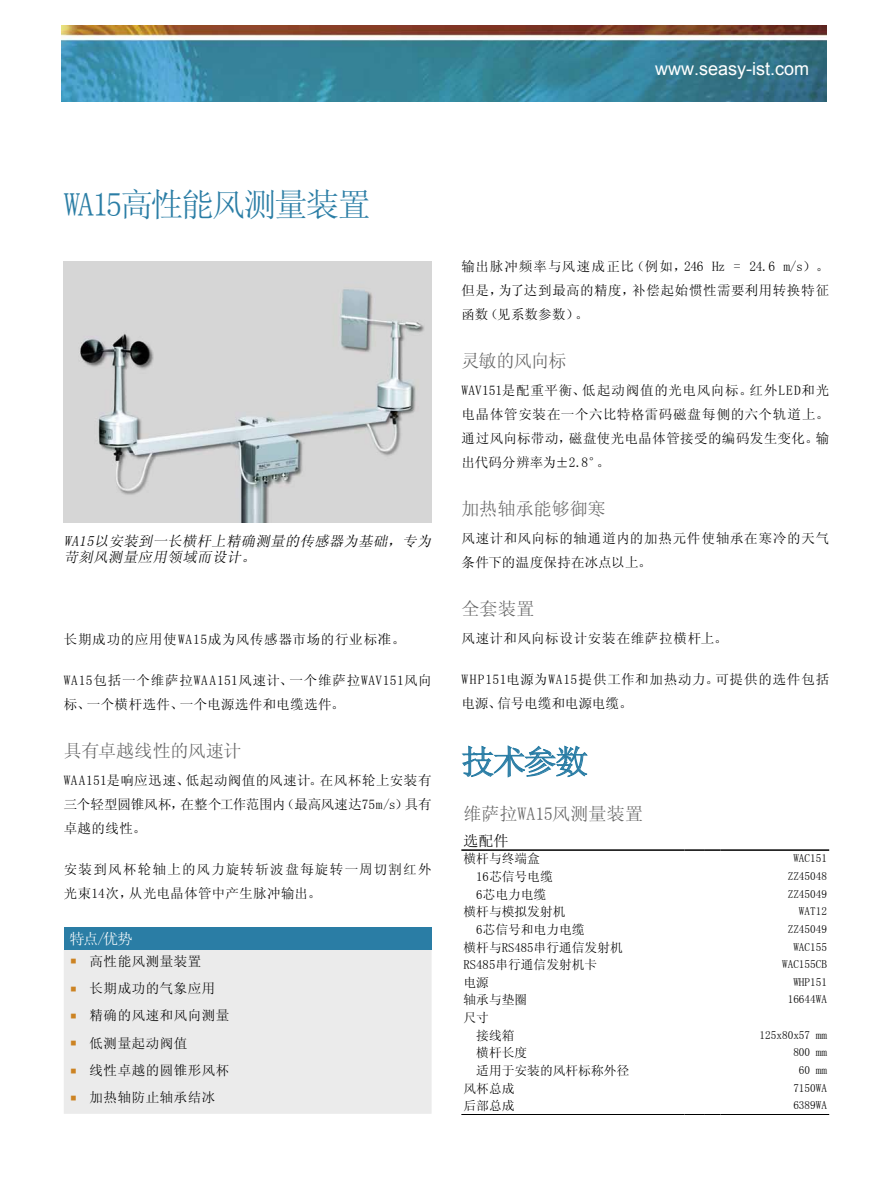
<style>
.page{position:relative;width:893px;height:1191px;background:#fff}
.page>*{position:absolute;margin:0;border:0;box-sizing:border-box;transform-origin:0 0}
.t1{font:33px "Sim Sun";letter-spacing:-.06em;color:#2a7da5}
.t2{font:18px "Sim Sun";letter-spacing:-.005em;color:#636363}
.t3{font:18px "Arial";color:#fff}
.t4{font:15px "Sim Sun";color:#fff}
.t5{font:15px "Sim Sun";color:#000}
.t6{font:italic 14.25px/15.8px "Sim Sun";color:#000}
.t7{font:13.5px/24px "Sim Sun";letter-spacing:.04em;color:#000}
.t8{font:13.5px/24px "Sim Sun";letter-spacing:.075em;color:#000}
.t9{font:12.75px/17.5px "Sim Sun";color:#000}
.t10{font:11.25px "Sim Sun";color:#000}
.s1{font-family:"Arial";font-size:21px;color:#cc8323}
</style>
<div class="page">
<img style="left:62px;top:26px;width:765px;height:76px">
<img style="left:64px;top:261px;width:368px;height:261px">
<hr style="left:461px;top:849px;width:223px;height:2px;background:#000">
<hr style="left:684px;top:849px;width:20px;height:2px;background:#000">
<svg style="left:704px;top:849px;width:17px;height:2px"></svg>
<hr style="left:721px;top:849px;width:108px;height:2px;background:#000">
<hr style="left:461px;top:1114px;width:223px;height:1px;background:#000">
<svg style="left:684px;top:1114px;width:37px;height:1px"></svg>
<hr style="left:721px;top:1114px;width:108px;height:1px;background:#000">
<div style="left:64px;top:927px;width:368px;height:23px;background:#2a7da5"></div>
<div style="left:64px;top:950px;width:368px;height:163px;background:#ebebeb"></div>
<svg style="left:462px;top:745px;width:125px;height:32px"></svg>
<h2 class="t3" style="left:655px;top:56px;width:156px">www.seasy-ist.com</h2>
<h1 class="t1" style="left:64px;top:187px;width:309px">WA15高性能风测量装置</h1>
<p class="t6" style="left:64px;top:533px;width:372px">WA15以安装到一长横杆上精确测量的传感器为基础，专为苛刻风测量应用领域而设计。</p>
<p class="t7" style="left:64px;top:627px;width:343px">长期成功的应用使WA15成为风传感器市场的行业标准。</p>
<p class="t7" style="left:64px;top:668px;width:369px">WA15包括一个维萨拉WAA151风速计、一个维萨拉WAV151风向标、一个横杆选件、一个电源选件和电缆选件。</p>
<h2 class="t2" style="left:64px;top:741px;width:179px">具有卓越线性的风速计</h2>
<p class="t7" style="left:64px;top:768px;width:369px;text-align:justify">WAA151是响应迅速、低起动阀值的风速计。在风杯轮上安装有三个轻型圆锥风杯，在整个工作范围内（最高风速达75m/s）具有卓越的线性。</p>
<p class="t8" style="left:64px;top:857px;width:369px">安装到风杯轮轴上的风力旋转斩波盘每旋转一周切割红外光束14次，从光电晶体管中产生脉冲输出。</p>
<p class="t4" style="left:70px;top:931px;width:64px">特点/优势</p>
<p class="t7" style="left:70px;top:948px;width:133px"><span class="s1">▪</span> 高性能风测量装置</p>
<p class="t7" style="left:70px;top:976px;width:147px"><span class="s1">▪</span> 长期成功的气象应用</p>
<p class="t7" style="left:70px;top:1003px;width:161px"><span class="s1">▪</span> 精确的风速和风向测量</p>
<p class="t7" style="left:70px;top:1030px;width:119px"><span class="s1">▪</span> 低测量起动阀值</p>
<p class="t7" style="left:70px;top:1058px;width:161px"><span class="s1">▪</span> 线性卓越的圆锥形风杯</p>
<p class="t7" style="left:70px;top:1085px;width:147px"><span class="s1">▪</span> 加热轴防止轴承结冰</p>
<p class="t7" style="left:461px;top:254px;width:369px;text-align:justify">输出脉冲频率与风速成正比（例如，246 Hz = 24.6 m/s）。但是，为了达到最高的精度，补偿起始惯性需要利用转换特征函数（见系数参数）。</p>
<h2 class="t2" style="left:461px;top:352px;width:107px">灵敏的风向标</h2>
<p class="t7" style="left:461px;top:378px;width:369px;text-align:justify">WAV151是配重平衡、低起动阀值的光电风向标。红外LED和光电晶体管安装在一个六比特格雷码磁盘每侧的六个轨道上。通过风向标带动，磁盘使光电晶体管接受的编码发生变化。输出代码分辨率为±2.8°。</p>
<h2 class="t2" style="left:461px;top:500px;width:146px">加热轴承能够御寒</h2>
<p class="t7" style="left:461px;top:526px;width:369px">风速计和风向标的轴通道内的加热元件使轴承在寒冷的天气条件下的温度保持在冰点以上。</p>
<h2 class="t2" style="left:461px;top:600px;width:75px">全套装置</h2>
<p class="t7" style="left:461px;top:626px;width:268px">风速计和风向标设计安装在维萨拉横杆上。</p>
<p class="t7" style="left:461px;top:667px;width:369px">WHP151电源为WA15提供工作和加热动力。可提供的选件包括电源、信号电缆和电源电缆。</p>
<h1 class="t1" style="left:461px;top:745px;width:128px">技术参数</h1>
<h2 class="t2" style="left:463px;top:805px;width:181px">维萨拉WA15风测量装置</h2>
<p class="t5" style="left:463px;top:833px;width:46px">选配件</p>
<p class="t9" style="left:463px;top:850px;width:78px">横杆与终端盒</p>
<p class="t10" style="left:793px;top:852px;width:35px">WAC151</p>
<p class="t9" style="left:476px;top:867px;width:78px">16芯信号电缆</p>
<p class="t10" style="left:788px;top:870px;width:41px">ZZ45048</p>
<p class="t9" style="left:476px;top:885px;width:72px">6芯电力电缆</p>
<p class="t10" style="left:788px;top:888px;width:41px">ZZ45049</p>
<p class="t9" style="left:463px;top:903px;width:103px">横杆与模拟发射机</p>
<p class="t10" style="left:799px;top:905px;width:30px">WAT12</p>
<p class="t9" style="left:476px;top:920px;width:110px">6芯信号和电力电缆</p>
<p class="t10" style="left:788px;top:923px;width:41px">ZZ45049</p>
<p class="t9" style="left:463px;top:938px;width:161px">横杆与RS485串行通信发射机</p>
<p class="t10" style="left:793px;top:941px;width:35px">WAC155</p>
<p class="t9" style="left:463px;top:956px;width:135px">RS485串行通信发射机卡</p>
<p class="t10" style="left:782px;top:958px;width:46px">WAC155CB</p>
<p class="t9" style="left:463px;top:973px;width:27px">电源</p>
<p class="t10" style="left:793px;top:976px;width:35px">WHP151</p>
<p class="t9" style="left:463px;top:991px;width:65px">轴承与垫圈</p>
<p class="t10" style="left:788px;top:993px;width:41px">16644WA</p>
<p class="t9" style="left:476px;top:1008px;width:40px;text-indent:-13px">尺寸<br>接线箱</p>
<p class="t10" style="left:760px;top:1029px;width:69px">125x80x57 mm</p>
<p class="t9" style="left:476px;top:1044px;width:52px">横杆长度</p>
<p class="t10" style="left:793px;top:1046px;width:35px">800 mm</p>
<p class="t9" style="left:476px;top:1061px;width:154px">适用于安装的风杆标称外径</p>
<p class="t10" style="left:799px;top:1064px;width:30px">60 mm</p>
<p class="t9" style="left:463px;top:1079px;width:52px">风杯总成</p>
<p class="t10" style="left:793px;top:1082px;width:35px">7150WA</p>
<p class="t9" style="left:463px;top:1097px;width:52px">后部总成</p>
<p class="t10" style="left:793px;top:1099px;width:35px">6389WA</p>
</div>
